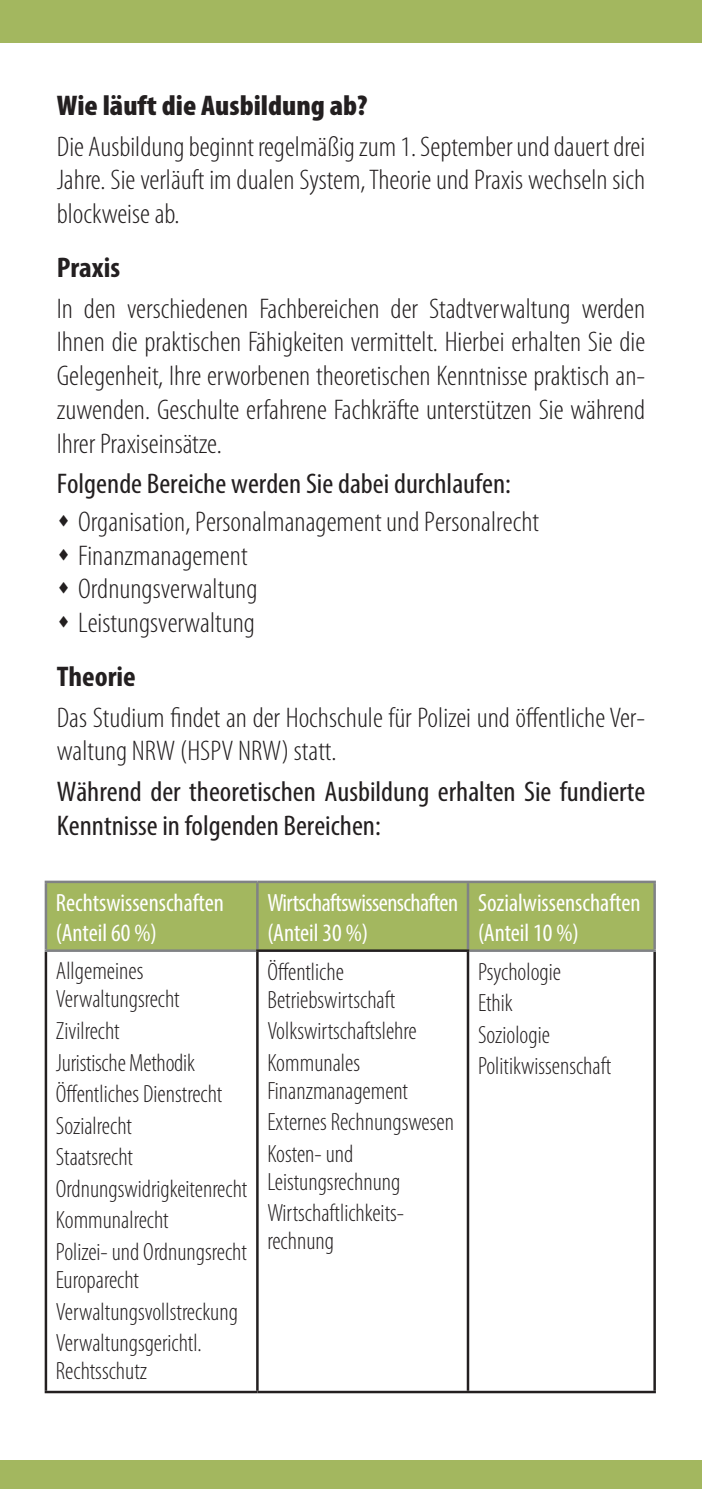
<style>
.page{position:relative;width:702px;height:1489px;background:#fff}
.page>*{position:absolute;margin:0;border:0;box-sizing:border-box;transform-origin:0 0}
.t1{font:300 condensed 28.5px/33.8px "Myriad Pro";color:#231f20;text-align:justify;scale:1.05 1}
.t2{font:condensed 28.5px/33.8px "Myriad Pro";color:#231f20;scale:1.05 1}
.t3{font:900 condensed 28.5px "Myriad Pro";color:#231f20;scale:1.05 1}
.t4{font:700 condensed 28.5px "Myriad Pro";color:#231f20;scale:1.05 1}
.t5{font:300 condensed 25px/31.5px "Myriad Pro";color:#231f20}
.t6{font:condensed 25px/30px "Myriad Pro";color:#fff}
.t7{font:condensed 25px/30px "Myriad Pro";letter-spacing:-.025em;color:#fff}
.s1{font-weight:700}
</style>
<div class="page">
<div style="left:0;top:0;width:702px;height:43px;background:#a3b75f"></div>
<div style="left:0;top:1460px;width:702px;height:28px;background:#a3b75f"></div>
<div style="left:47px;top:883px;width:606px;height:66px;background:#a3b75f"></div>
<hr style="left:45px;top:951px;width:2px;height:439px;background:#231f20">
<hr style="left:653px;top:951px;width:3px;height:439px;background:#231f20">
<hr style="left:45px;top:1390px;width:212px;height:3px;background:#231f20">
<hr style="left:257px;top:1390px;width:211px;height:3px;background:#231f20">
<hr style="left:468px;top:1390px;width:188px;height:3px;background:#231f20">
<hr style="left:45px;top:880px;width:212px;height:3px;background:#808285">
<hr style="left:45px;top:883px;width:2px;height:66px;background:#808285">
<hr style="left:257px;top:880px;width:211px;height:3px;background:#808285">
<hr style="left:256px;top:883px;width:2px;height:66px;background:#808285">
<hr style="left:468px;top:880px;width:188px;height:3px;background:#808285">
<hr style="left:466px;top:883px;width:3px;height:66px;background:#808285">
<hr style="left:653px;top:883px;width:3px;height:66px;background:#808285">
<hr style="left:45px;top:949px;width:211px;height:2px;background:#808285">
<hr style="left:469px;top:949px;width:187px;height:2px;background:#808285">
<hr style="left:256px;top:949px;width:213px;height:2px;background:#231f20">
<hr style="left:256px;top:951px;width:2px;height:439px;background:#231f20">
<hr style="left:466px;top:951px;width:3px;height:439px;background:#231f20">
<p class="t3" style="left:57px;top:87px;width:297px">Wie läuft die Ausbildung ab?</p>
<p class="t1" style="left:57px;top:129px;width:562px">Die Ausbildung beginnt regelmäßig zum 1. September und dauert drei Jahre. Sie verläuft im dualen System, Theorie und Praxis wechseln sich blockweise ab.</p>
<p class="t4" style="left:57px;top:249px;width:62px">Praxis</p>
<p class="t1" style="left:57px;top:291px;width:562px">In den verschiedenen Fachbereichen der Stadtverwaltung werden Ihnen die praktischen Fähigkeiten vermittelt. Hierbei erhalten Sie die Gelegenheit, Ihre erworbenen theoretischen Kenntnisse praktisch an&shy;zuwenden. Geschulte erfahrene Fachkräfte unterstützen Sie während Ihrer Praxiseinsätze.</p>
<p class="t2" style="left:57px;top:467px;width:434px">Folgende Bereiche werden Sie dabei durchlaufen:</p>
<p class="t1" style="left:57px;top:504px;width:461px">▲ Organisation, Personalmanagement und Personalrecht</p>
<p class="t1" style="left:57px;top:538px;width:183px">▲ Finanzmanagement</p>
<p class="t1" style="left:57px;top:572px;width:193px">▲ Ordnungsverwaltung</p>
<p class="t1" style="left:57px;top:595px;width:190px;line-height:53.5px">▲ Leistungsverwaltung<br><span class="s1">Theorie</span></p>
<p class="t1" style="left:57px;top:700px;width:562px">Das Studium findet an der Hochschule für Polizei und öffentliche Ver&shy;waltung NRW (HSPV NRW) statt.</p>
<p class="t2" style="left:57px;top:774px;width:562px">Während der theoretischen Ausbildung erhalten Sie fundierte<br>Kenntnisse in folgenden Bereichen:</p>
<p class="t6" style="left:56px;top:887px;width:170px">Rechtswissenschaften (Anteil 60 %)</p>
<p class="t7" style="left:267px;top:887px;width:192px">Wirtschaftswissenschaften (Anteil 30 %)</p>
<p class="t6" style="left:478px;top:887px;width:164px">Sozialwissenschaften (Anteil 10 %)</p>
<p class="t5" style="left:56px;top:957px;width:125px;line-height:28px">Allgemeines<br>Verwaltungsrecht</p>
<p class="t5" style="left:56px;top:1014px;width:193px">Zivilrecht<br>Juristische Methodik<br>Öffentliches Dienstrecht<br>Sozialrecht<br>Staatsrecht<br>Ordnungswidrigkeitenrecht<br>Kommunalrecht<br>Polizei- und Ordnungsrecht</p>
<p class="t5" style="left:56px;top:1263px;width:183px">Europarecht<br>Verwaltungsvollstreckung<br>Verwaltungsgerichtl.</p>
<p class="t5" style="left:56px;top:1354px;width:93px">Rechtsschutz</p>
<p class="t5" style="left:267px;top:957px;width:129px;line-height:28px">Öffentliche<br>Betriebswirtschaft</p>
<p class="t5" style="left:267px;top:1014px;width:151px">Volkswirtschaftslehre<br>Kommunales</p>
<p class="t5" style="left:267px;top:1074px;width:188px">Finanzmanagement<br>Externes Rechnungswesen<br>Kosten- und</p>
<p class="t5" style="left:267px;top:1165px;width:138px">Leistungsrechnung<br>Wirtschaftlichkeits-</p>
<p class="t5" style="left:267px;top:1225px;width:68px">rechnung</p>
<p class="t5" style="left:478px;top:955px;width:135px">Psychologie<br>Ethik<br>Soziologie<br>Politikwissenschaft</p>
</div>
